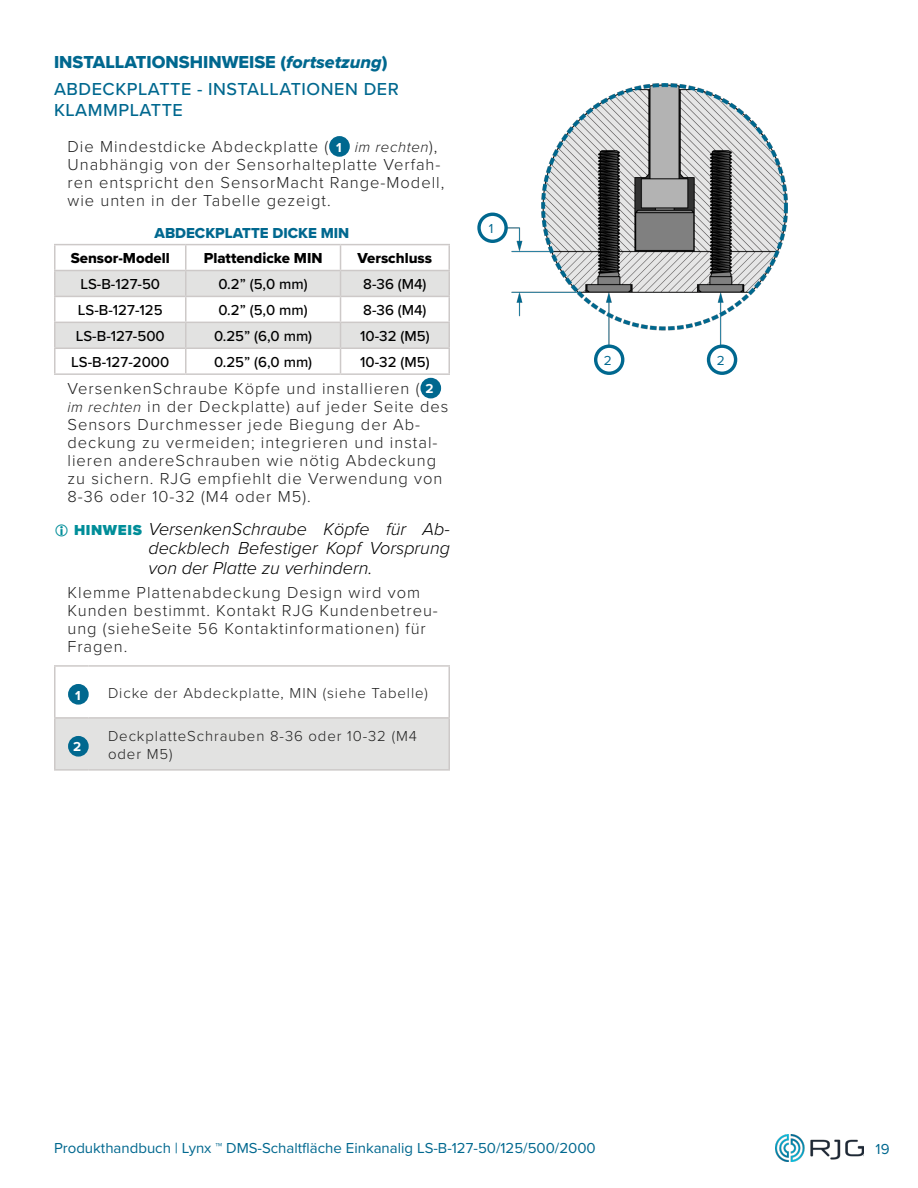
<style>
.page{position:relative;width:918px;height:1188px;background:#fff}
.page>*{position:absolute;margin:0;border:0;box-sizing:border-box;transform-origin:0 0}
.t1{font:italic 300 18px/19.5px "Proxima Nova";color:#000;text-align:justify}
.t2{font:500 18px/21px "Proxima Nova";letter-spacing:.03em;color:#00688f}
.t3{font:18px "Proxima Nova Extrabld";color:#00688f}
.t4{font:300 16.5px/18px "Proxima Nova";letter-spacing:.06em;color:#212121}
.t5{font:500 15px "Proxima Nova";color:#000}
.t6{font:300 15px/18px "Proxima Nova";letter-spacing:.06em;color:#212121}
.t7{font:15px "Proxima Nova";color:#00688f}
.t8{font:15px "Proxima Nova Extrabld";color:#000}
.t9{font:15px "Proxima Nova Extrabld";color:#00688f}
.t10{font:13.5px "Proxima Nova";color:#00688f}
.t11{font:700 13.5px "Proxima Nova";color:#fff}
.s1{font-family:"Proxima Nova Extrabld It"}
.s2{font-weight:700;font-size:13.5px;color:#fff}
.s3{font-style:italic;font-size:15px}
.s4{font-weight:900;font-style:normal;font-size:15px;color:#008e99}
</style>
<div class="page">
<img style="left:776px;top:1134px;width:88px;height:27px">
<div style="left:331px;top:138px;width:17px;height:17px;background:#00688f;border-radius:50%"></div>
<div style="left:329px;top:136px;width:21px;height:21px;border:3px solid #00688f;border-radius:50%"></div>
<hr style="left:54px;top:244px;width:132px;height:1px;background:#cdc9c8">
<hr style="left:54px;top:245px;width:2px;height:25px;background:#cdc9c8">
<hr style="left:186px;top:244px;width:155px;height:1px;background:#cdc9c8">
<hr style="left:341px;top:244px;width:109px;height:1px;background:#cdc9c8">
<hr style="left:448px;top:245px;width:2px;height:25px;background:#cdc9c8">
<hr style="left:54px;top:270px;width:132px;height:1px;background:#cdc9c8">
<hr style="left:54px;top:271px;width:2px;height:25px;background:#cdc9c8">
<hr style="left:341px;top:270px;width:109px;height:1px;background:#cdc9c8">
<hr style="left:448px;top:271px;width:2px;height:25px;background:#cdc9c8">
<hr style="left:54px;top:296px;width:132px;height:1px;background:#cdc9c8">
<hr style="left:54px;top:297px;width:2px;height:25px;background:#cdc9c8">
<hr style="left:341px;top:296px;width:109px;height:1px;background:#cdc9c8">
<hr style="left:448px;top:297px;width:2px;height:25px;background:#cdc9c8">
<hr style="left:54px;top:322px;width:132px;height:1px;background:#cdc9c8">
<hr style="left:54px;top:323px;width:2px;height:25px;background:#cdc9c8">
<hr style="left:341px;top:322px;width:109px;height:1px;background:#cdc9c8">
<hr style="left:448px;top:323px;width:2px;height:25px;background:#cdc9c8">
<hr style="left:54px;top:348px;width:132px;height:1px;background:#cdc9c8">
<hr style="left:54px;top:349px;width:2px;height:24px;background:#cdc9c8">
<hr style="left:341px;top:348px;width:109px;height:1px;background:#cdc9c8">
<svg style="left:55px;top:245px;width:394px;height:128px"></svg>
<hr style="left:448px;top:349px;width:2px;height:24px;background:#cdc9c8">
<hr style="left:54px;top:373px;width:132px;height:2px;background:#cdc9c8">
<hr style="left:186px;top:373px;width:155px;height:2px;background:#cdc9c8">
<hr style="left:341px;top:373px;width:109px;height:2px;background:#cdc9c8">
<div style="left:422px;top:379px;width:18px;height:18px;background:#00688f;border-radius:50%"></div>
<div style="left:420px;top:378px;width:21px;height:20px;border:3px solid #00688f;border-radius:50%"></div>
<div style="left:56px;top:719px;width:392px;height:50px;background:#e2e2e1"></div>
<hr style="left:54px;top:665px;width:34px;height:2px;background:#cdc9c8">
<hr style="left:54px;top:667px;width:2px;height:50px;background:#cdc9c8">
<hr style="left:88px;top:665px;width:362px;height:2px;background:#cdc9c8">
<hr style="left:448px;top:667px;width:2px;height:50px;background:#cdc9c8">
<hr style="left:54px;top:717px;width:34px;height:2px;background:#cdc9c8">
<hr style="left:54px;top:719px;width:2px;height:50px;background:#cdc9c8">
<hr style="left:88px;top:717px;width:362px;height:2px;background:#cdc9c8">
<hr style="left:448px;top:719px;width:2px;height:50px;background:#cdc9c8">
<hr style="left:54px;top:769px;width:34px;height:2px;background:#cdc9c8">
<hr style="left:88px;top:769px;width:362px;height:2px;background:#cdc9c8">
<div style="left:70px;top:685px;width:17px;height:18px;background:#00688f;border-radius:50%"></div>
<div style="left:68px;top:684px;width:21px;height:21px;border:3px solid #00688f;border-radius:50%"></div>
<div style="left:70px;top:737px;width:17px;height:18px;background:#00688f;border-radius:50%"></div>
<div style="left:68px;top:736px;width:21px;height:21px;border:3px solid #00688f;border-radius:50%"></div>
<img style="left:503px;top:84px;width:285px;height:271px">
<svg style="left:479px;top:214px;width:27px;height:27px"></svg>
<div style="left:477px;top:213px;width:31px;height:30px;border:3px solid #00688f;border-radius:50%"></div>
<div style="left:709px;top:346px;width:27px;height:27px;background:#fff;border-radius:50%"></div>
<div style="left:707px;top:345px;width:30px;height:30px;border:3px solid #00688f;border-radius:50%"></div>
<div style="left:596px;top:346px;width:27px;height:27px;background:#fff;border-radius:50%"></div>
<div style="left:594px;top:345px;width:30px;height:30px;border:3px solid #00688f;border-radius:50%"></div>
<p class="t3" style="left:54px;top:49px;width:335px">INSTALLATIONSHINWEISE (<span class="s1">fortsetzung</span>)</p>
<p class="t2" style="left:54px;top:78px;width:346px">ABDECKPLATTE - INSTALLATIONEN DER<br>KLAMMPLATTE</p>
<p class="t4" style="left:68px;top:137px;width:378px">Die Mindestdicke Abdeckplatte ( <span class="s2">1</span> <span class="s3">im rechten</span>), Unabhängig von der Sensorhalteplatte Verfah&shy;ren entspricht den SensorMacht Range-Modell, wie unten in der Tabelle gezeigt.</p>
<p class="t9" style="left:155px;top:221px;width:196px">ABDECKPLATTE DICKE MIN</p>
<p class="t8" style="left:71px;top:247px;width:101px">Sensor-Modell</p>
<p class="t8" style="left:204px;top:247px;width:120px">Plattendicke MIN</p>
<p class="t8" style="left:358px;top:247px;width:76px">Verschluss</p>
<p class="t5" style="left:80px;top:273px;width:81px">LS-B-127-50</p>
<p class="t5" style="left:219px;top:273px;width:91px">0.2” (5,0 mm)</p>
<p class="t5" style="left:363px;top:273px;width:65px">8‑36 (M4)</p>
<p class="t5" style="left:78px;top:299px;width:86px">LS‑B‑127‑125</p>
<p class="t5" style="left:219px;top:299px;width:91px">0.2” (5,0 mm)</p>
<p class="t5" style="left:363px;top:299px;width:65px">8‑36 (M4)</p>
<p class="t5" style="left:76px;top:325px;width:91px">LS‑B‑127‑500</p>
<p class="t5" style="left:214px;top:325px;width:100px">0.25” (6,0 mm)</p>
<p class="t5" style="left:360px;top:325px;width:71px">10‑32 (M5)</p>
<p class="t5" style="left:71px;top:351px;width:100px">LS‑B‑127‑2000</p>
<p class="t5" style="left:214px;top:351px;width:100px">0.25” (6,0 mm)</p>
<p class="t5" style="left:360px;top:351px;width:71px">10‑32 (M5)</p>
<p class="t4" style="left:68px;top:378px;width:382px">VersenkenSchraube Köpfe und installieren ( <span class="s2">2 </span><span class="s3">im rechten</span> in der Deckplatte) auf jeder Seite des Sensors Durchmesser jede Biegung der Ab&shy;deckung zu vermeiden; integrieren und instal&shy;lieren andereSchrauben wie nötig Abdeckung zu sichern. RJG empfiehlt die Verwendung von 8-36 oder 10-32 (M4 oder M5).</p>
<p class="t1" style="left:148px;top:518px;width:303px;text-indent:-74px"><span class="s4">HINWEIS</span> VersenkenSchraube Köpfe für Ab&shy;deckblech Befestiger Kopf Vorsprung von der Platte zu verhindern.</p>
<p class="t4" style="left:68px;top:583px;width:372px">Klemme Plattenabdeckung Design wird vom Kunden bestimmt. Kontakt RJG Kundenbetreu&shy;ung (sieheSeite 56 Kontaktinformationen) für Fragen.</p>
<p class="t11" style="left:75px;top:685px;width:7px">1</p>
<p class="t6" style="left:108px;top:683px;width:322px">Dicke der Abdeckplatte, MIN (siehe Tabelle)</p>
<p class="t11" style="left:73px;top:737px;width:10px">2</p>
<p class="t6" style="left:108px;top:726px;width:310px">DeckplatteSchrauben 8-36 oder 10-32 (M4 oder M5)</p>
<p class="t10" style="left:489px;top:219px;width:6px">1</p>
<p class="t10" style="left:604px;top:351px;width:9px">2</p>
<p class="t10" style="left:717px;top:351px;width:9px">2</p>
<p class="t7" style="left:54px;top:1136px;width:543px">Produkthandbuch | Lynx ™ DMS-Schaltfläche Einkanalig LS‑B‑127‑50/125/500/2000</p>
<p class="t7" style="left:876px;top:1137px;width:15px">19</p>
</div>
